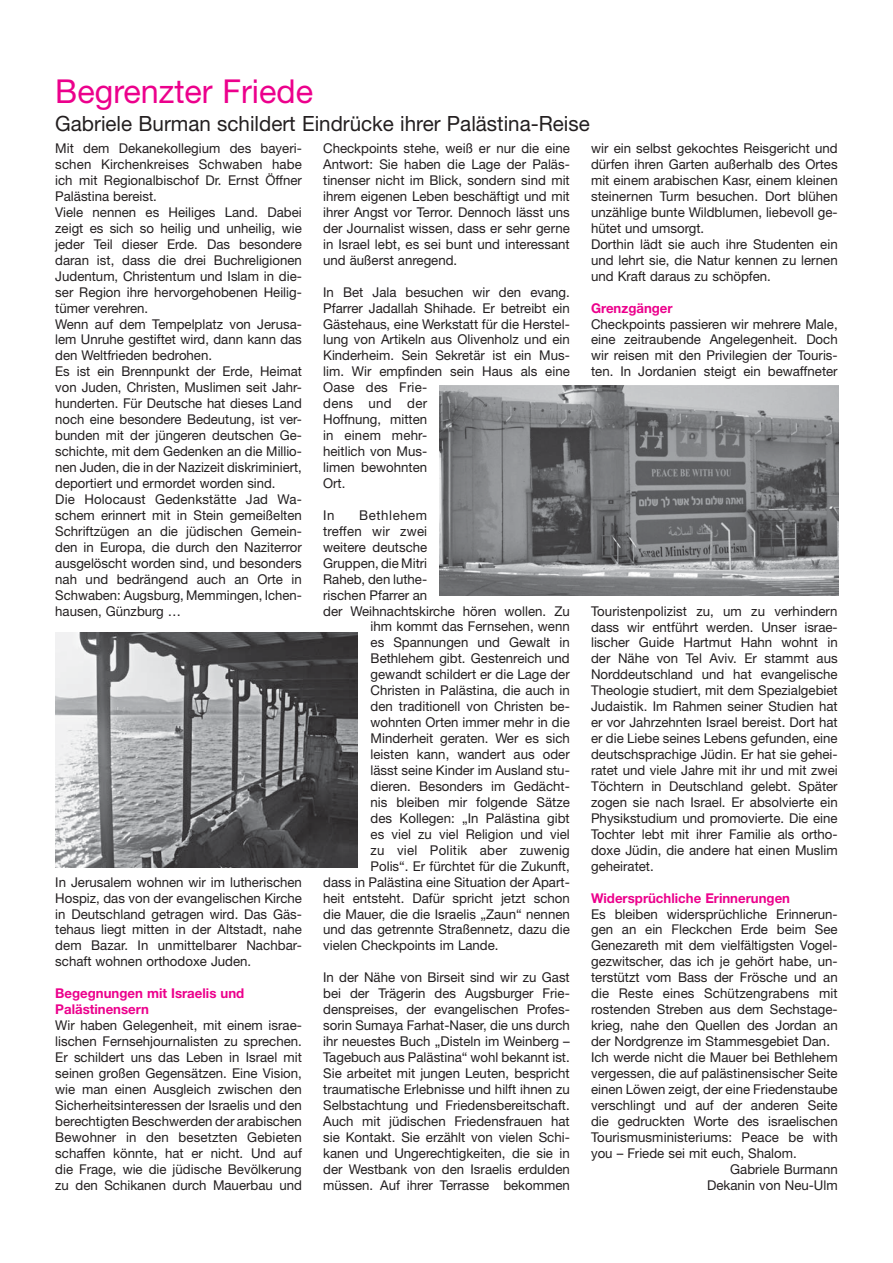
<style>
.page{position:relative;width:893px;height:1263px;background:#fff}
.page>*{position:absolute;margin:0;border:0;box-sizing:border-box;transform-origin:0 0}
.t1{font:33px "Helvetica Neue";color:#ec008c}
.t2{font:21px "Helvetica Neue";color:#231f20}
.t3{font:13.5px/15.9px "Helvetica Neue";color:#231f20;text-align:justify}
.t4{font:700 13.5px/15.9px "Helvetica Neue";color:#ec008c}
.t5{font:13.5px "Helvetica Neue";letter-spacing:.04em;color:#231f20}
</style>
<div class="page">
<img style="left:55px;top:632px;width:303px;height:236px">
<img style="left:440px;top:386px;width:398px;height:210px">
<h1 class="t1" style="left:55px;top:79px;width:259px">Begrenzter Friede</h1>
<h2 class="t2" style="left:55px;top:116px;width:536px">Gabriele Burman schildert Eindrücke ihrer Palästina-Reise</h2>
<p class="t3" style="left:55px;top:142px;width:248px;text-align:left">Mit dem Dekanekollegium des bayeri&shy;schen Kirchenkreises Schwaben habe ich mit Regionalbischof Dr. Ernst Öffner Palästina bereist.<br>Viele nennen es Heiliges Land. Dabei zeigt es sich so heilig und unheilig, wie jeder Teil dieser Erde. Das besondere daran ist, dass die drei Buchreligionen Judentum, Christentum und Islam in die&shy;ser Region ihre hervorgehobenen Heilig&shy;tümer verehren.<br>Wenn auf dem Tempelplatz von Jerusa&shy;lem Unruhe gestiftet wird, dann kann das den Weltfrieden bedrohen.<br>Es ist ein Brennpunkt der Erde, Heimat von Juden, Christen, Muslimen seit Jahr&shy;hunderten. Für Deutsche hat dieses Land noch eine besondere Bedeutung, ist ver&shy;bunden mit der jüngeren deut schen Ge&shy;schichte, mit dem Gedenken an die Millio&shy;nen Juden, die in der Nazi zeit diskriminiert, deportiert und ermordet worden sind.<br>Die Holocaust Gedenkstätte Jad Wa&shy;schem erinnert mit in Stein gemeißelten Schriftzügen an die jüdischen Gemein&shy;den in Europa, die durch den Naziterror ausgelöscht worden sind, und besonders nah und bedrängend auch an Orte in Schwaben: Augsburg, Memmingen, Ichen&shy;hausen, Günzburg …</p>
<p class="t3" style="left:55px;top:875px;width:248px">In Jerusalem wohnen wir im lutherischen Hospiz, das von der evangelischen Kir che in Deutschland getragen wird. Das Gäs&shy;tehaus liegt mitten in der Altstadt, nahe dem Bazar. In unmittelbarer Nach bar&shy;schaft wohnen orthodoxe Juden.</p>
<p class="t4" style="left:55px;top:987px;width:190px">Begegnungen mit Israelis und<br>Palästinensern</p>
<p class="t3" style="left:55px;top:1019px;width:248px">Wir haben Gelegenheit, mit einem israe&shy;lischen Fernsehjournalisten zu sprechen.<br>Er schildert uns das Leben in Israel mit seinen großen Gegensätzen. Eine Vi sion, wie man einen Ausgleich zwischen den Sicherheitsinteressen der Israelis und den berechtigten Beschwerden der arabischen Bewohner in den besetzten Gebieten schaffen könnte, hat er nicht. Und auf die Frage, wie die jüdische Be völkerung zu den Schikanen durch Mau erbau und</p>
<p class="t3" style="left:323px;top:142px;width:248px">Checkpoints stehe, weiß er nur die eine Antwort: Sie haben die Lage der Paläs&shy;tinenser nicht im Blick, sondern sind mit ihrem eigenen Leben beschäftigt und mit ihrer Angst vor Terror. Dennoch lässt uns der Journalist wissen, dass er sehr gerne in Israel lebt, es sei bunt und interessant und äußerst anregend.</p>
<p class="t3" style="left:323px;top:285px;width:248px;text-align:left">In Bet Jala besuchen wir den evang.<br>Pfarrer Jadallah Shihade. Er betreibt ein<br>Gästehaus, eine Werkstatt für die Herstel&shy;lung von Artikeln aus Olivenholz und ein<br>Kinderheim. Sein Sekretär ist ein Mus&shy;lim. Wir empfinden sein Haus als eine<br>Oase des Frie-<br>dens und der<br>Hoffnung, mitten<br>in einem mehr-<br>heitlich von Mus-<br>limen bewohnten<br>Ort.</p>
<p class="t3" style="left:323px;top:508px;width:13px">In</p>
<p class="t5" style="left:359px;top:510px;width:69px">Bethlehem</p>
<p class="t3" style="left:323px;top:524px;width:106px">treffen wir zwei</p>
<p class="t3" style="left:323px;top:540px;width:106px">weitere deutsche</p>
<p class="t3" style="left:323px;top:556px;width:106px">Gruppen, die Mitri</p>
<p class="t3" style="left:323px;top:572px;width:106px">Raheb, den luthe-</p>
<p class="t3" style="left:323px;top:588px;width:106px">rischen Pfarrer an</p>
<p class="t3" style="left:323px;top:604px;width:248px">der Weihnachtskirche hören wollen. Zu</p>
<p class="t3" style="left:371px;top:620px;width:201px">ihm kommt das Fernsehen, wenn</p>
<p class="t3" style="left:371px;top:636px;width:201px">es Spannungen und Gewalt in</p>
<p class="t3" style="left:371px;top:652px;width:201px">Bethlehem gibt. Gestenreich und</p>
<p class="t3" style="left:371px;top:668px;width:201px">gewandt schildert er die Lage der</p>
<p class="t3" style="left:371px;top:684px;width:201px">Christen in Palästina, die auch in</p>
<p class="t3" style="left:371px;top:700px;width:201px">den traditionell von Christen be-</p>
<p class="t3" style="left:371px;top:716px;width:201px">wohnten Orten immer mehr in die</p>
<p class="t3" style="left:371px;top:732px;width:201px">Minderheit geraten. Wer es sich</p>
<p class="t3" style="left:371px;top:748px;width:201px">leisten kann, wandert aus oder</p>
<p class="t3" style="left:371px;top:763px;width:201px">lässt seine Kinder im Ausland stu-</p>
<p class="t3" style="left:371px;top:779px;width:201px">dieren. Besonders im Gedächt-</p>
<p class="t3" style="left:371px;top:795px;width:201px">nis bleiben mir folgende Sätze</p>
<p class="t3" style="left:371px;top:811px;width:201px">des Kollegen: „In Palästina gibt</p>
<p class="t3" style="left:371px;top:827px;width:201px">es viel zu viel Religion und viel</p>
<p class="t3" style="left:371px;top:843px;width:201px">zu viel Politik aber zuwenig</p>
<p class="t3" style="left:371px;top:859px;width:201px">Polis“. Er fürchtet für die Zu kunft,</p>
<p class="t3" style="left:323px;top:875px;width:248px">dass in Palästina eine Situation der Apart-</p>
<p class="t3" style="left:323px;top:891px;width:248px">heit entsteht. Dafür spricht jetzt schon</p>
<p class="t3" style="left:323px;top:907px;width:248px">die Mauer, die die Israelis „Zaun“ nennen</p>
<p class="t3" style="left:323px;top:923px;width:248px">und das ge trennte Straßennetz, dazu die</p>
<p class="t3" style="left:323px;top:939px;width:177px">vielen Checkpoints im Lande.</p>
<p class="t3" style="left:323px;top:971px;width:248px">In der Nähe von Birseit sind wir zu Gast bei der Trägerin des Augsburger Frie&shy;denspreises, der evangelischen Profes&shy;sorin Sumaya Farhat-Naser, die uns durch ihr neuestes Buch „Disteln im Weinberg – Tagebuch aus Palästina“ wohl bekannt ist.<br>Sie arbeitet mit jungen Leuten, bespricht traumatische Erleb nisse und hilft ihnen zu Selbstachtung und Friedensbereitschaft.<br>Auch mit jüdi schen Friedensfrauen hat sie Kontakt. Sie erzählt von vielen Schi&shy;kanen und Ungerechtigkeiten, die sie in der West bank von den Israelis erdulden müssen. Auf ihrer Terrasse bekommen</p>
<p class="t3" style="left:591px;top:142px;width:248px;text-align:left">wir ein selbst gekochtes Reisgericht und dürfen ihren Garten außerhalb des Ortes mit einem arabischen Kasr, einem kleinen steinernen Turm besuchen. Dort blühen unzählige bunte Wildblumen, liebevoll ge&shy;hütet und umsorgt.<br>Dorthin lädt sie auch ihre Studenten ein und lehrt sie, die Natur kennen zu lernen und Kraft daraus zu schöpfen.</p>
<p class="t4" style="left:591px;top:301px;width:83px">Grenzgänger</p>
<p class="t3" style="left:591px;top:317px;width:248px">Checkpoints passieren wir mehrere Male, eine zeitraubende Angelegenheit. Doch wir reisen mit den Privilegien der Touris&shy;ten. In Jordanien steigt ein be waffneter</p>
<p class="t3" style="left:591px;top:604px;width:248px">Touristenpolizist zu, um zu verhindern dass wir entführt werden. Unser israe&shy;lischer Guide Hartmut Hahn wohnt in der Nähe von Tel Aviv. Er stammt aus Norddeutschland und hat evangelische Theologie studiert, mit dem Spezialgebiet Judaistik. Im Rahmen seiner Studien hat er vor Jahrzehnten Israel bereist. Dort hat er die Liebe sei nes Lebens gefunden, eine deutsch sprachige Jüdin. Er hat sie gehei&shy;ratet und viele Jahre mit ihr und mit zwei Töchtern in Deutschland gelebt. Später zogen sie nach Israel. Er absolvierte ein Physikstudium und promovierte. Die eine Tochter lebt mit ihrer Familie als ortho&shy;doxe Jüdin, die andere hat einen Muslim geheiratet.</p>
<p class="t4" style="left:591px;top:891px;width:201px">Widersprüchliche Erinnerungen</p>
<p class="t3" style="left:591px;top:907px;width:248px">Es bleiben widersprüchliche Erinnerun-</p>
<p class="t3" style="left:591px;top:923px;width:248px">gen an ein Fleckchen Erde beim See</p>
<p class="t3" style="left:591px;top:939px;width:248px">Genezareth mit dem vielfältigsten Vogel-</p>
<p class="t3" style="left:591px;top:955px;width:248px">gezwitscher, das ich je gehört habe, un-</p>
<p class="t3" style="left:591px;top:971px;width:248px">terstützt vom Bass der Frösche und an</p>
<p class="t3" style="left:591px;top:987px;width:248px">die Reste eines Schüt zengrabens mit</p>
<p class="t3" style="left:591px;top:1003px;width:248px">rostenden Streben aus dem Sechstage-</p>
<p class="t3" style="left:591px;top:1019px;width:248px">krieg, nahe den Quellen des Jordan an</p>
<p class="t3" style="left:591px;top:1035px;width:240px">der Nordgrenze im Stammesgebiet Dan.</p>
<p class="t3" style="left:591px;top:1050px;width:248px">Ich werde nicht die Mauer bei Bethlehem</p>
<p class="t3" style="left:591px;top:1066px;width:248px">vergessen, die auf palästinensischer Seite</p>
<p class="t3" style="left:591px;top:1082px;width:248px">einen Löwen zeigt, der eine Frie denstaube</p>
<p class="t3" style="left:591px;top:1098px;width:248px">verschlingt und auf der ande ren Seite</p>
<p class="t3" style="left:591px;top:1114px;width:248px">die gedruckten Worte des israelischen</p>
<p class="t3" style="left:591px;top:1130px;width:248px">Tourismusministeriums: Peace be with</p>
<p class="t3" style="left:591px;top:1146px;width:207px">you – Friede sei mit euch, Shalom.</p>
<p class="t3" style="left:730px;top:1162px;width:109px">Gabriele Burmann</p>
<p class="t3" style="left:707px;top:1178px;width:132px">Dekanin von Neu-Ulm</p>
</div>
